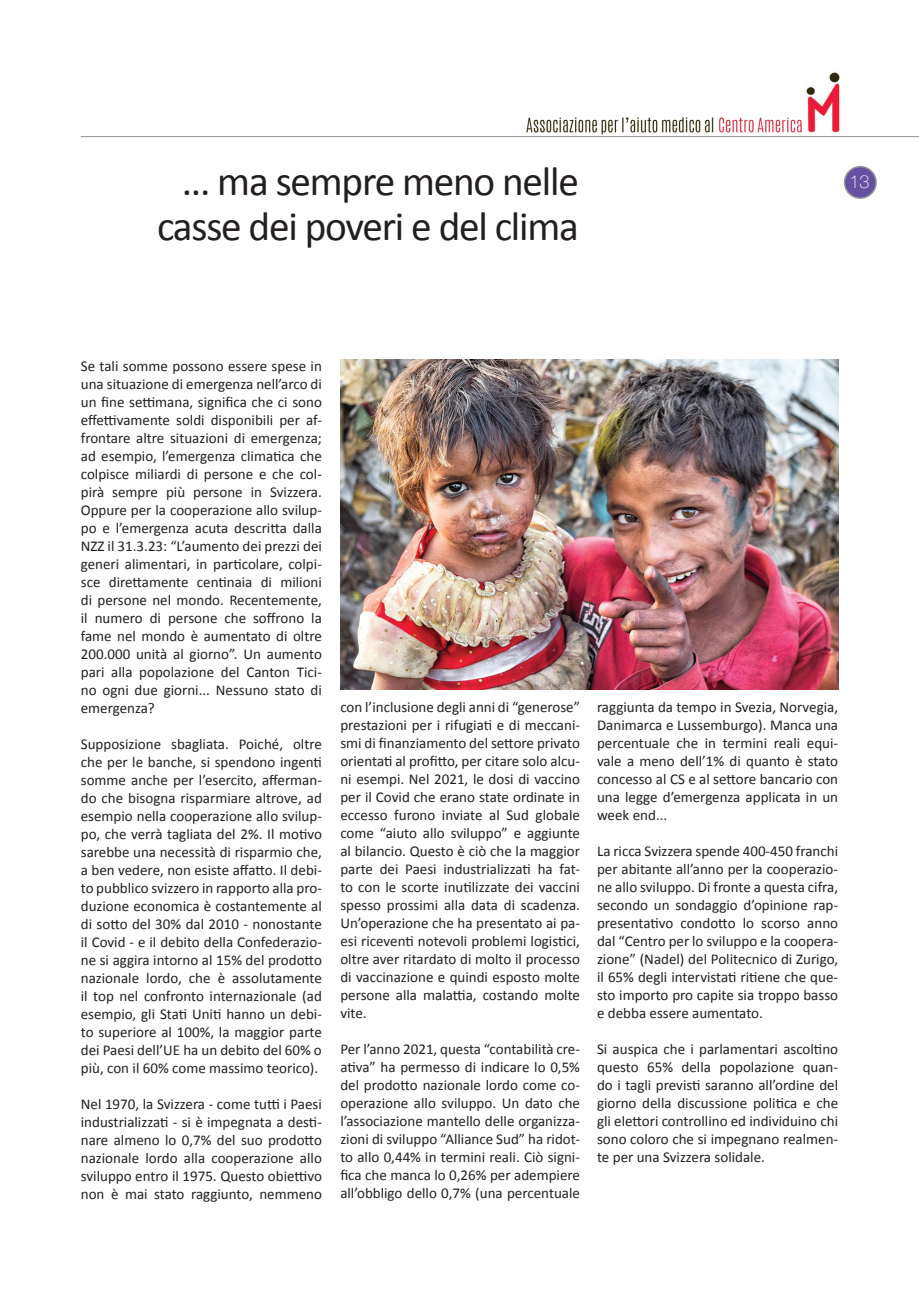
<style>
.page{position:relative;width:919px;height:1289px;background:#fff}
.page>*{position:absolute;margin:0;border:0;box-sizing:border-box;transform-origin:0 0}
.t1{font:41.25px/45px "Calibri";letter-spacing:-.03em;color:#231f20;text-align:center}
.t2{font:100 18px "Helvetica Neue";color:#fff}
.t3{font:15px/18px "Calibri";color:#231f20;text-align:justify}
</style>
<div class="page">
<img style="left:526px;top:114px;width:276px;height:21px">
<hr style="left:81px;top:136px;width:837px;height:1px;background:#939395">
<img style="left:806px;top:72px;width:34px;height:61px">
<div style="left:844px;top:167px;width:32px;height:31px;background:#6650a1;border-radius:50%"></div>
<div style="left:843px;top:166px;width:33px;height:33px;border:2px solid #939598;border-radius:50%"></div>
<img style="left:340px;top:359px;width:498px;height:330px">
<h1 class="t1" style="left:157px;top:159px;width:423px">... ma sempre meno nelle casse dei poveri e del clima</h1>
<p class="t2" style="left:849px;top:168px;width:22px">13</p>
<p class="t3" style="left:81px;top:357px;width:242px">Se tali somme possono essere spese in una situazione di emergenza nell’arco di un fine settimana, significa che ci sono effettivamente soldi disponibili per af&shy;frontare altre situazioni di emergenza; ad esempio, l’emergenza climatica che colpisce miliardi di persone e che col&shy;pirà sempre più persone in Svizzera.<br>Oppure per la cooperazione allo svilup&shy;po e l’emergenza acuta descritta dalla NZZ il 31.3.23: “L’aumento dei prezzi dei generi alimentari, in particolare, colpi&shy;sce direttamente centinaia di milioni di persone nel mondo. Recentemente, il numero di persone che soffrono la fame nel mondo è aumentato di oltre 200.000 unità al giorno”. Un aumento pari alla popolazione del Canton Tici&shy;no ogni due giorni... Nessuno stato di emergenza?</p>
<p class="t3" style="left:81px;top:735px;width:242px">Supposizione sbagliata. Poiché, oltre che per le banche, si spendono ingenti somme anche per l’esercito, afferman&shy;do che bisogna risparmiare altrove, ad esempio nella cooperazione allo svilup&shy;po, che verrà tagliata del 2%. Il motivo sarebbe una necessità di risparmio che, a ben vedere, non esiste affatto. Il debi&shy;to pubblico svizzero in rapporto alla pro&shy;duzione economica è costantemente al di sotto del 30% dal 2010 - nonostante il Covid - e il debito della Confederazio&shy;ne si aggira intorno al 15% del prodotto nazionale lordo, che è assolutamente il top nel confronto internazionale (ad esempio, gli Stati Uniti hanno un debi&shy;to superiore al 100%, la maggior parte dei Paesi dell’UE ha un debito del 60% o più, con il 60% come massimo teorico).</p>
<p class="t3" style="left:81px;top:1095px;width:242px">Nel 1970, la Svizzera - come tutti i Paesi industrializzati - si è impegnata a desti&shy;nare almeno lo 0,7% del suo prodotto nazionale lordo alla cooperazione allo sviluppo entro il 1975. Questo obiettivo non è mai stato raggiunto, nemmeno</p>
<p class="t3" style="left:340px;top:698px;width:241px">con l’inclusione degli anni di “generose” prestazioni per i rifugiati e di meccani&shy;smi di finanziamento del settore privato orientati al profitto, per citare solo alcu&shy;ni esempi. Nel 2021, le dosi di vaccino per il Covid che erano state ordinate in eccesso furono inviate al Sud globale come “aiuto allo sviluppo” e aggiunte al bilancio. Questo è ciò che la maggior parte dei Paesi industrializzati ha fat&shy;to con le scorte inutilizzate dei vaccini spesso prossimi alla data di scadenza.<br>Un’operazione che ha presentato ai pa&shy;esi riceventi notevoli problemi logistici, oltre aver ritardato di molto il processo di vaccinazione e quindi esposto molte persone alla malattia, costando molte vite.</p>
<p class="t3" style="left:340px;top:1040px;width:241px">Per l’anno 2021, questa “contabilità cre&shy;ativa” ha permesso di indicare lo 0,5% del prodotto nazionale lordo come co&shy;operazione allo sviluppo. Un dato che l’associazione mantello delle organizza&shy;zioni di sviluppo “Alliance Sud” ha ridot&shy;to allo 0,44% in termini reali. Ciò signi&shy;fica che manca lo 0,26% per adempiere all’obbligo dello 0,7% (una percentuale</p>
<p class="t3" style="left:597px;top:698px;width:242px">raggiunta da tempo in Svezia, Norvegia, Danimarca e Lussemburgo). Manca una percentuale che in termini reali equi&shy;vale a meno dell’1% di quanto è stato concesso al CS e al settore bancario con una legge d’emergenza applicata in un week end...</p>
<p class="t3" style="left:597px;top:842px;width:242px">La ricca Svizzera spende 400-450 franchi per abitante all’anno per la cooperazio&shy;ne allo sviluppo. Di fronte a questa cifra, secondo un sondaggio d’opinione rap&shy;presentativo condotto lo scorso anno dal “Centro per lo sviluppo e la coopera&shy;zione” (Nadel) del Politecnico di Zurigo, il 65% degli intervistati ritiene che que&shy;sto importo pro capite sia troppo basso e debba essere aumentato.</p>
<p class="t3" style="left:597px;top:1040px;width:242px">Si auspica che i parlamentari ascoltino questo 65% della popolazione quan&shy;do i tagli previsti saranno all’ordine del giorno della discussione politica e che gli elettori controllino ed individuino chi sono coloro che si impegnano realmen&shy;te per una Svizzera solidale.</p>
</div>
